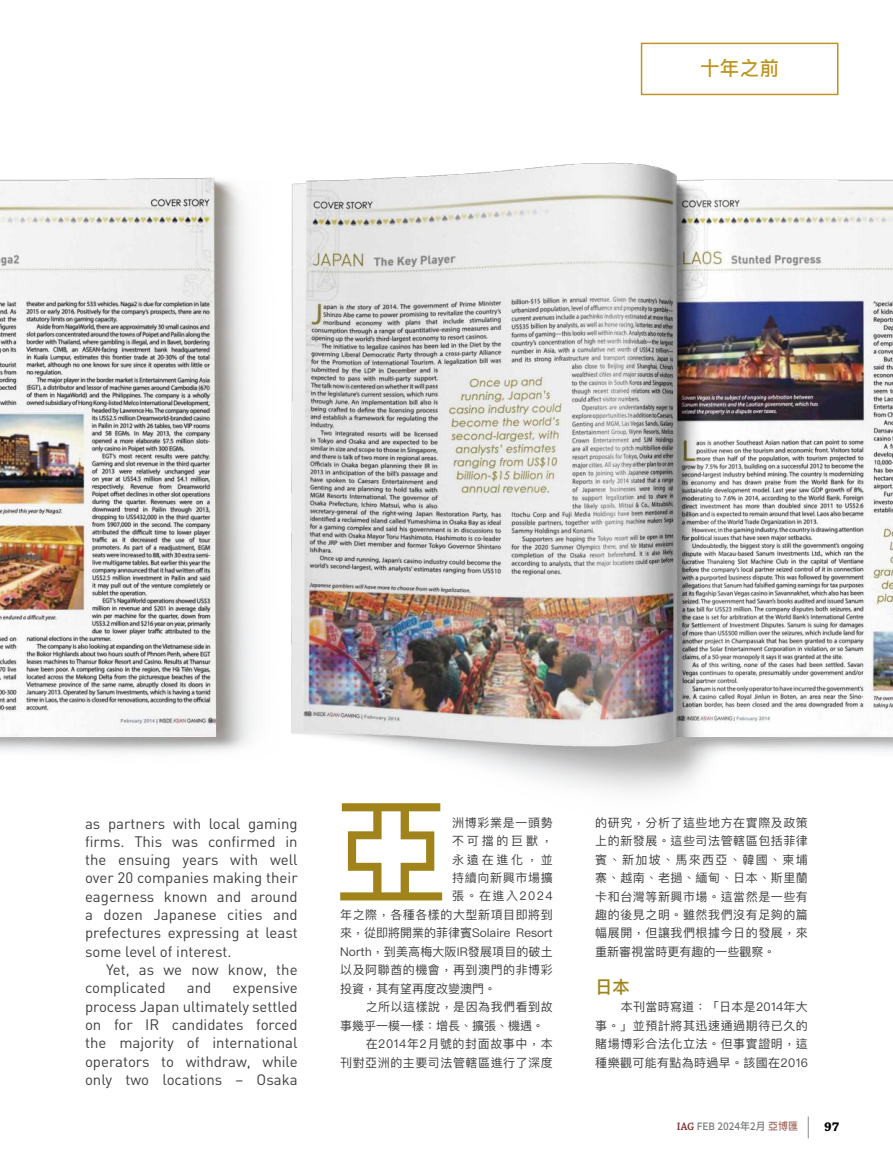
<style>
.page{position:relative;width:893px;height:1170px;background:#fff}
.page>*{position:absolute;margin:0;border:0;box-sizing:border-box;transform-origin:0 0}
.t1{font:115.35px "Ping Fang TC";color:#a0831a}
.t2{font:500 19.5px "Ping Fang TC";color:#bd9521}
.t3{font:600 17.25px "Ping Fang TC";color:#a0831a}
.t4{font:15px/18.3px "DIN";color:#404042;text-align:justify}
.t5{font:700 13.5px "Chaparral Pro";color:#000}
.t6{font:12px/18.5px "Ping Fang TC";letter-spacing:.045em;color:#404042;text-align:justify}
.t7{font:12px "Ping Fang TC";color:#404042}
.t8{font:12px "Ping Fang TC";letter-spacing:.01em;color:#404042}
.t9{font:12px "Ping Fang TC";letter-spacing:.125em;color:#404042}
.t10{font:500 10.5px "Source Han Sans TW";color:#76787a;scale:.95 1}
.s1{font-family:"Chaparral Pro";font-weight:600;font-size:11.25px;color:#7b2e2c}
.s2{font-family:"DIN"}
.s3{color:#a1675e}
</style>
<div class="page">
<svg style="left:808px;top:1116px;width:1px;height:22px"></svg>
<img style="left:0;top:179px;width:108px;height:573px">
<img style="left:108px;top:43px;width:785px;height:749px">
<div style="left:641px;top:43px;width:197px;height:52px;background:#fff;border:2px solid #bd9521"></div>
<h2 class="t2" style="left:700px;top:56px;width:81px">十年之前</h2>
<p class="t4" style="left:85px;top:813px;width:214px">as partners with local gaming firms. This was confirmed in the ensuing years with well over 20 companies making their eagerness known and around a dozen Japanese cities and prefectures expressing at least some level of interest.</p>
<p class="t4" style="left:85px;top:960px;width:214px;text-indent:21px">Yet, as we now know, the complicated</p>
<p class="t4" style="left:85px;top:978px;width:214px;text-indent:147px">expensive process Japan ultimately settled on for IR candidates forced the majority of international operators to withdraw, while only two locations – Osaka</p>
<p class="t4" style="left:187px;top:978px;width:26px">and</p>
<h1 class="t1" style="left:333px;top:780px;width:117px">亞</h1>
<p class="t6" style="left:452px;top:812px;width:102px">洲博彩業是一頭勢</p>
<p class="t6" style="left:452px;top:831px;width:102px">不可擋的巨獸，</p>
<p class="t6" style="left:452px;top:849px;width:102px">永遠在進化，並</p>
<p class="t6" style="left:452px;top:868px;width:102px">持續向新興市場擴</p>
<p class="t9" style="left:452px;top:888px;width:102px">張。在進入2024</p>
<p class="t6" style="left:340px;top:905px;width:214px">年之際，各種各樣的大型新項目即將到</p>
<p class="t7" style="left:340px;top:925px;width:214px">來，從即將開業的菲律賓Solaire Resort</p>
<p class="t8" style="left:340px;top:944px;width:214px">North，到美高梅大阪IR發展項目的破土</p>
<p class="t6" style="left:340px;top:960px;width:214px">以及阿聯酋的機會，再到澳門的非博彩</p>
<p class="t7" style="left:340px;top:981px;width:157px">投資，其有望再度改變澳門。</p>
<p class="t6" style="left:366px;top:997px;width:189px">之所以這樣說，是因為我們看到故</p>
<p class="t7" style="left:340px;top:1017px;width:205px">事幾乎一模一樣：增長、擴張、機遇。</p>
<p class="t6" style="left:366px;top:1034px;width:189px">在2014年2月號的封面故事中，本</p>
<p class="t6" style="left:340px;top:1052px;width:214px">刊對亞洲的主要司法管轄區進行了深度</p>
<p class="t6" style="left:595px;top:813px;width:214px">的研究，分析了這些地方在實際及政策上的新發展。這些司法管轄區包括菲律賓、新加坡、馬來西亞、韓國、柬埔寨、越南、老撾、緬甸、日本、斯里蘭卡和台灣等新興市場。這當然是一些有趣的後見之明。雖然我們沒有足夠的篇幅展開，但讓我們根據今日的發展，來重新審視當時更有趣的一些觀察。</p>
<p class="t3" style="left:595px;top:975px;width:36px">日本</p>
<p class="t6" style="left:595px;top:997px;width:214px;text-indent:26px">本刊當時寫道：「日本是2014年大事。」並預計將其迅速通過期待已久的賭場博彩合法化立法。但事實證明，這種樂觀可能有點為時過早。該國在2016</p>
<p class="t10" style="left:677px;top:1120px;width:129px"><span class="s1">IAG</span> <span class="s2">FEB</span> 2024年2月 <span class="s3">亞博匯</span></p>
<p class="t5" style="left:824px;top:1118px;width:17px">97</p>
</div>
